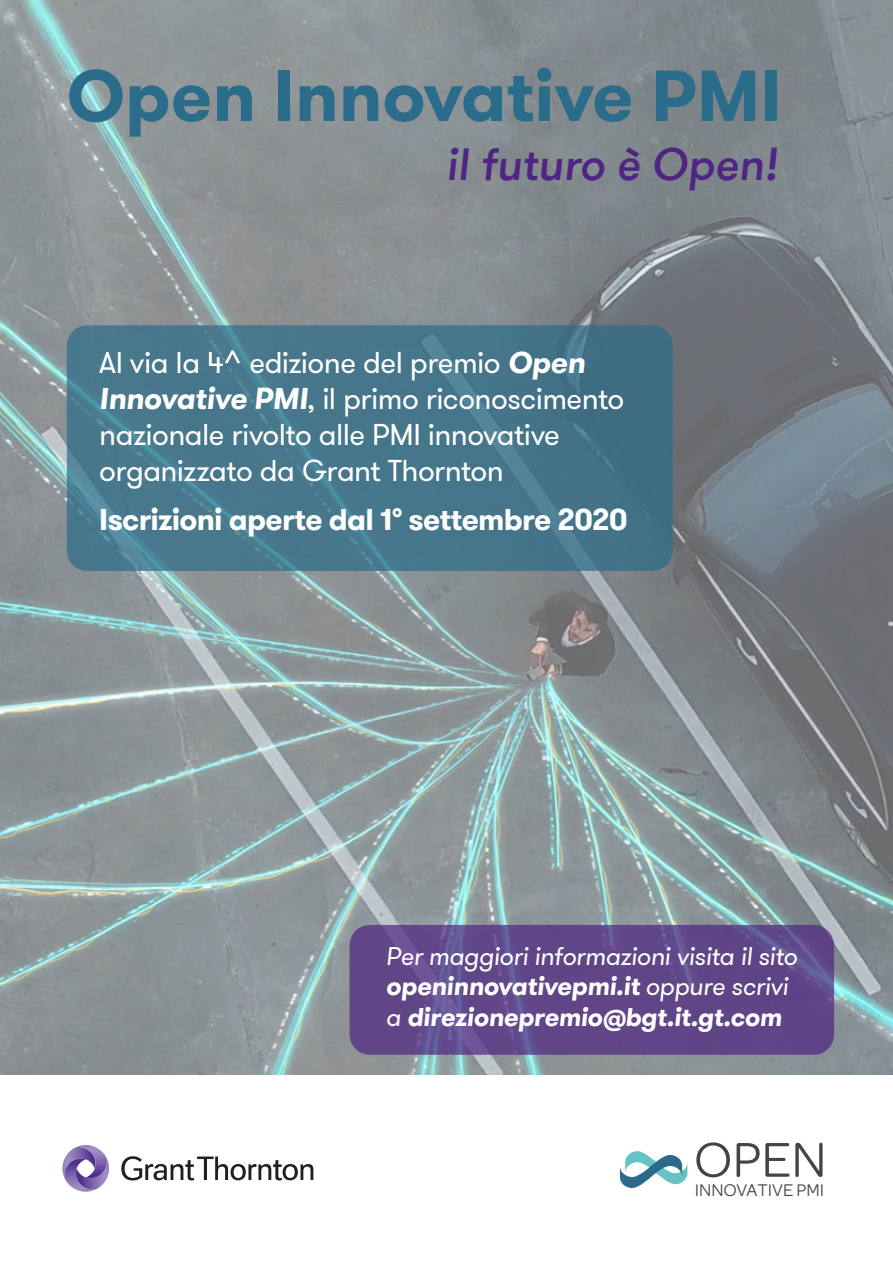
<style>
.page{position:relative;width:893px;height:1263px;background:#fff}
.page>*{position:absolute;margin:0;border:0;box-sizing:border-box;transform-origin:0 0}
.t1{font:700 72px "GT Walsheim Pro";color:#2a6c89}
.t2{font:52.05px "Omnes";color:#434444}
.t3{font:italic 500 45px "GT Walsheim Pro";color:#4e2582}
.t4{font:30px/36px "GT Walsheim Pro";letter-spacing:-.02em;color:#fff}
.t5{font:700 30px "GT Walsheim Pro";letter-spacing:-.025em;color:#fff}
.t6{font:italic 700 25.5px/30.6px "GT Walsheim Pro";letter-spacing:-.015em;color:#fff}
.t7{font:18px "Omnes";color:#434444}
.s1{font-weight:700;font-style:italic}
.s2{font-weight:400}
</style>
<div class="page">
<img style="left:0;top:0;width:893px;height:1075px">
<svg style="left:67px;top:325px;width:606px;height:246px;background:#46768b"></svg>
<svg style="left:121px;top:1156px;width:192px;height:24px"></svg>
<svg style="left:62px;top:1145px;width:47px;height:47px"></svg>
<svg style="left:620px;top:1151px;width:67px;height:37px"></svg>
<svg style="left:349px;top:925px;width:485px;height:130px;background:#61498a"></svg>
<p class="t1" style="left:67px;top:49px;width:716px">Open Innovative PMI</p>
<p class="t3" style="left:446px;top:137px;width:333px">il futuro è Open!</p>
<p class="t4" style="left:99px;top:346px;width:527px">Al via la 4^ edizione del premio <span class="s1">Open Innovative PMI</span>, il primo riconoscimento nazionale rivolto alle PMI innovative organizzato da Grant Thornton</p>
<p class="t5" style="left:99px;top:500px;width:530px">Iscrizioni aperte dal 1° settembre 2020</p>
<p class="t6" style="left:386px;top:941px;width:413px"><span class="s2">Per maggiori informazioni visita il sito </span>openinnovativepmi.it <span class="s2">oppure scrivi a</span> direzionepremio@bgt.it.gt.com</p>
<p class="t2" style="left:694px;top:1124px;width:134px">OPEN</p>
<p class="t7" style="left:695px;top:1177px;width:131px">INNOVATIVE PMI</p>
</div>
